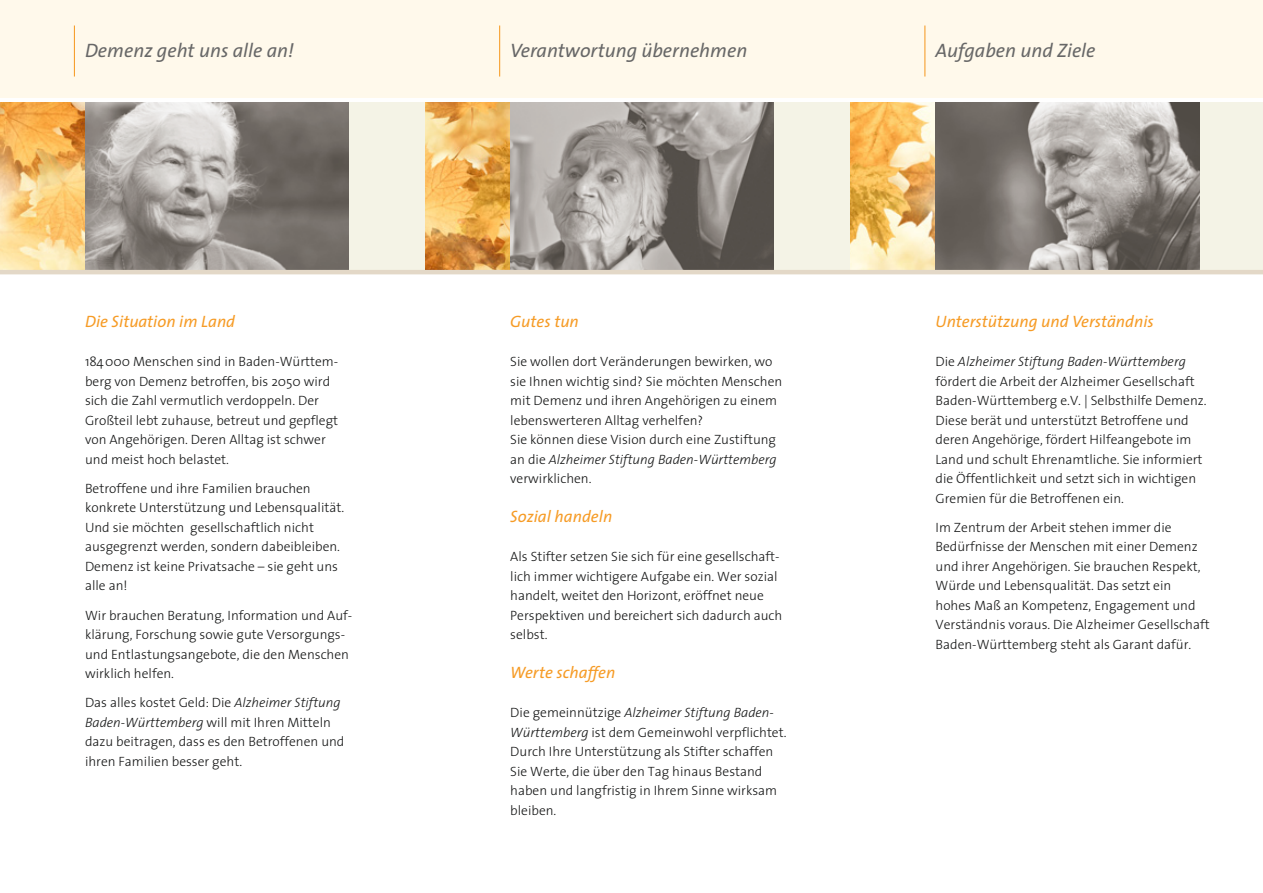
<style>
.page{position:relative;width:1263px;height:893px;background:#fff}
.page>*{position:absolute;margin:0;border:0;box-sizing:border-box;transform-origin:0 0}
.t1{font:italic 19.5px "The Sans";color:#676767}
.t2{font:italic 16.5px "The Sans";color:#f69b25}
.t3{font:300 13.5px/19.5px "The Sans";color:#151616}
.s1{font-style:italic}
</style>
<div class="page">
<div style="left:1px;top:102px;width:1262px;height:170px;background:#f4f3e6"></div>
<div style="left:1px;top:0;width:1262px;height:98px;background:#fff9eb"></div>
<hr style="left:499px;top:26px;width:1px;height:51px;background:#f69b25">
<hr style="left:924px;top:26px;width:1px;height:51px;background:#f69b25">
<hr style="left:74px;top:26px;width:1px;height:51px;background:#f69b25">
<img style="left:1px;top:102px;width:84px;height:168px">
<img style="left:425px;top:102px;width:85px;height:168px">
<img style="left:850px;top:102px;width:85px;height:168px">
<svg style="left:85px;top:102px;width:264px;height:168px;background:#95908c"></svg>
<svg style="left:510px;top:102px;width:264px;height:168px;background:#9a9591"></svg>
<svg style="left:935px;top:102px;width:264px;height:168px;background:#8c8782"></svg>
<hr style="left:1px;top:270px;width:1262px;height:4px;background:#e3d8c7">
<h1 class="t1" style="left:85px;top:43px;width:210px">Demenz geht uns alle an!</h1>
<h1 class="t1" style="left:510px;top:43px;width:239px">Verantwortung übernehmen</h1>
<h1 class="t1" style="left:935px;top:43px;width:162px">Aufgaben und Ziele</h1>
<p class="t2" style="left:85px;top:315px;width:152px">Die Situation im Land</p>
<p class="t3" style="left:85px;top:353px;width:255px">184000 Menschen sind in Baden-Würt tem - berg von Demenz betroffen, bis 2050 wird sich die Zahl vermutlich verdoppeln. Der Groß teil lebt zuhause, betreut und gepflegt von Angehöri gen. Deren Alltag ist schwer und meist hoch belastet.</p>
<p class="t3" style="left:85px;top:480px;width:261px">Betroffene und ihre Familien brauchen konkrete Unterstützung und Lebensqualität.<br>Und sie möchten gesellschaftlich nicht ausgegrenzt werden, sondern dabeibleiben.<br>Demenz ist keine Privatsache – sie geht uns alle an!</p>
<p class="t3" style="left:85px;top:607px;width:269px">Wir brauchen Beratung, Information und Auf - klärung, Forschung sowie gute Versorgungs&shy;und Entlastungsangebote, die den Menschen wirklich helfen.</p>
<p class="t3" style="left:85px;top:694px;width:261px">Das alles kostet Geld: Die <span class="s1">Alzheimer Stiftung Baden-Württemberg</span> will mit Ihren Mitteln dazu beitragen, dass es den Betroffenen und ihren Familien besser geht.</p>
<p class="t2" style="left:510px;top:315px;width:70px">Gutes tun</p>
<p class="t3" style="left:510px;top:353px;width:273px">Sie wollen dort Veränderungen bewirken, wo sie Ihnen wichtig sind? Sie möchten Menschen mit Demenz und ihren Angehörigen zu einem lebenswerteren Alltag verhelfen?<br>Sie können diese Vision durch eine Zustiftung an die <span class="s1">Alzheimer Stiftung Baden-Württemberg </span>verwirklichen.</p>
<p class="t2" style="left:510px;top:510px;width:103px">Sozial handeln</p>
<p class="t3" style="left:510px;top:548px;width:274px">Als Stifter setzen Sie sich für eine gesellschaft - lich immer wichtigere Aufgabe ein. Wer sozial handelt, weitet den Horizont, eröffnet neue Perspektiven und bereichert sich dadurch auch selbst.</p>
<p class="t2" style="left:510px;top:666px;width:107px">Werte schaffen</p>
<p class="t3" style="left:510px;top:704px;width:278px">Die gemeinnützige <span class="s1">Alzheimer Stiftung Baden-Württemberg</span> ist dem Gemeinwohl verpflichtet.<br>Durch Ihre Unterstützung als Stifter schaffen Sie Werte, die über den Tag hinaus Bestand haben und langfristig in Ihrem Sinne wirksam bleiben.</p>
<p class="t2" style="left:935px;top:315px;width:220px">Unterstützung und Verständnis</p>
<p class="t3" style="left:935px;top:353px;width:273px">Die <span class="s1">Alzheimer Stiftung Baden-Württemberg </span>fördert die Arbeit der Alzheimer Gesellschaft Baden-Württemberg e.V. | Selbsthilfe Demenz.<br>Diese berät und unterstützt Betroffene und deren Angehörige, fördert Hilfeangebote im Land und schult Ehrenamtliche. Sie informiert die Öffentlichkeit und setzt sich in wichtigen Gremien für die Betroffenen ein.</p>
<p class="t3" style="left:935px;top:519px;width:276px">Im Zentrum der Arbeit stehen immer die Bedürfnisse der Menschen mit einer Demenz und ihrer Angehörigen. Sie brauchen Respekt, Würde und Lebensqualität. Das setzt ein hohes Maß an Kompetenz, Engagement und Verständnis voraus. Die Alzheimer Gesellschaft Baden-Württemberg steht als Garant dafür.</p>
</div>
